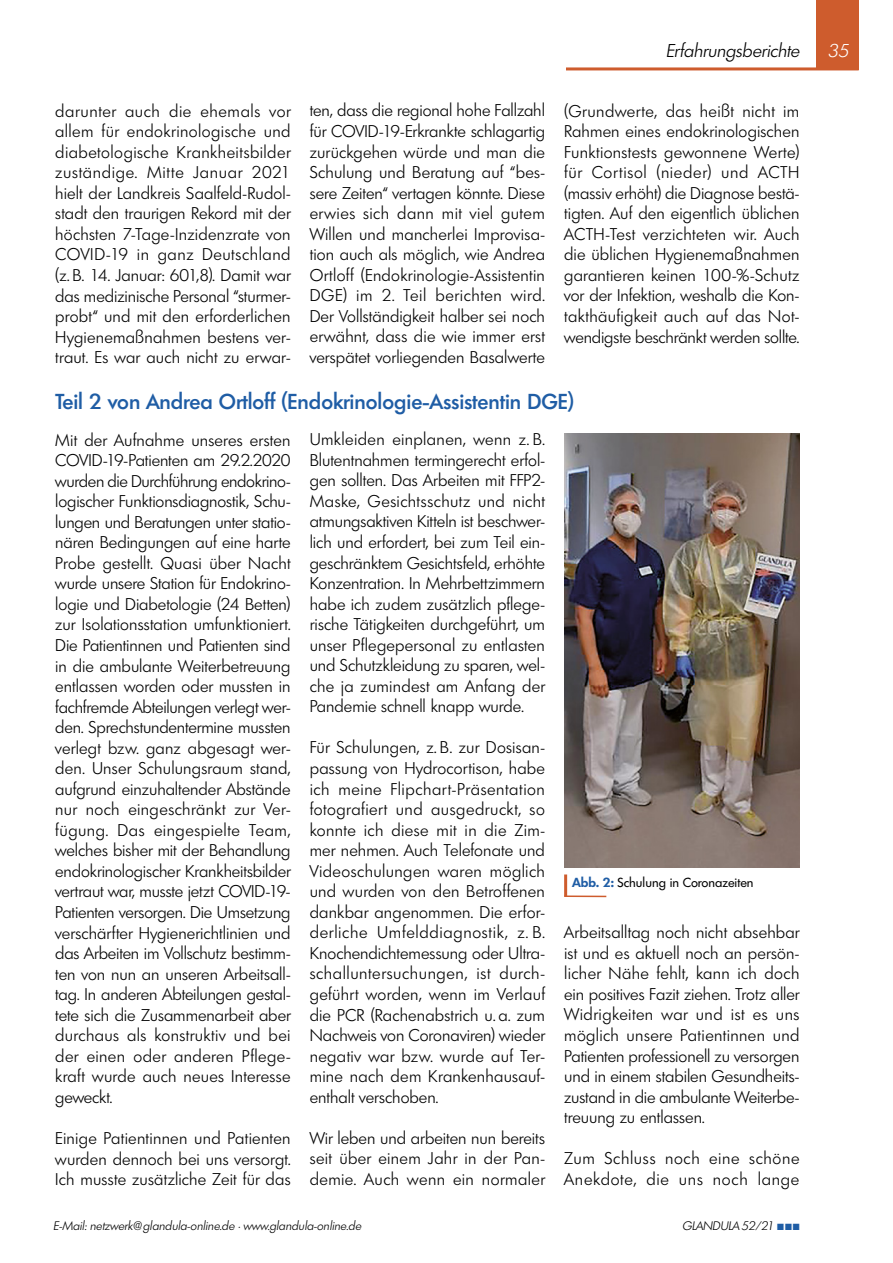
<style>
.page{position:relative;width:893px;height:1263px;background:#fff}
.page>*{position:absolute;margin:0;border:0;box-sizing:border-box;transform-origin:0 0}
.t1{font:500 21px "Limerick";color:#1f5da5}
.t2{font:italic 300 18px "Limerick";letter-spacing:-.005em;color:#000}
.t3{font:italic 300 18px "Limerick";color:#fff}
.t4{font:300 16.5px/20.5px "Limerick";letter-spacing:.01em;color:#000;text-align:justify}
.t5{font:300 16.5px/20.5px "Limerick";letter-spacing:.04em;color:#000}
.t6{font:12.75px "Limerick";color:#000}
.t7{font:italic 300 12px "Limerick";color:#000}
.s1{font-weight:600;color:#1f5da5}
.s2{color:#1f5da5}
</style>
<div class="page">
<div style="left:816px;top:0;width:43px;height:69px;background:#ce5c2d"></div>
<hr style="left:566px;top:67px;width:293px;height:3px;background:#ce5c2d">
<hr style="left:564px;top:874px;width:3px;height:22px;background:#ce5c2d">
<hr style="left:564px;top:895px;width:42px;height:2px;background:#ce5c2d">
<img style="left:564px;top:434px;width:235px;height:433px">
<p class="t2" style="left:666px;top:39px;width:135px">Erfahrungsberichte</p>
<p class="t3" style="left:827px;top:39px;width:23px">35</p>
<p class="t4" style="left:55px;top:101px;width:237px">darunter auch die ehemals vor allem für endokrinologische und diabetologische Krankheitsbilder zuständige. Mitte Januar 2021 hielt der Landkreis Saalfeld-Rudol&shy;stadt den traurigen Rekord mit der höchsten 7-Tage-Inzidenzrate von COVID-19 in ganz Deutschland (z. B. 14. Januar: 601,8). Damit war das medizinische Personal “sturmer&shy;probt“ und mit den erforderlichen Hygienemaßnahmen bestens ver&shy;traut. Es war auch nicht zu erwar-</p>
<p class="t4" style="left:564px;top:100px;width:237px">(Grundwerte, das heißt nicht im Rahmen eines endokrinologischen Funktionstests gewonnene Werte) für Cortisol (nieder) und ACTH (massiv erhöht) die Diagnose bestä&shy;tigten. Auf den eigentlich üblichen ACTH-Test verzichteten wir. Auch die üblichen Hygienemaßnahmen garantieren keinen 100-%-Schutz vor der Infektion, weshalb die Kon&shy;takthäufigkeit auch auf das Not&shy;wendigste beschränkt werden sollte.</p>
<p class="t4" style="left:310px;top:100px;width:237px">ten, dass die regional hohe Fallzahl für COVID-19-Erkrankte schlagartig zurückgehen würde und man die Schulung und Beratung auf “bes&shy;sere Zeiten“ vertagen könnte. Diese erwies sich dann mit viel gutem Willen und mancherlei Improvisa&shy;tion auch als möglich, wie Andrea Ortloff (Endokrinologie-Assistentin DGE) im 2. Teil berichten wird.<br>Der Vollständigkeit halber sei noch erwähnt, dass die wie immer erst verspätet vorliegenden Basalwerte</p>
<p class="t1" style="left:55px;top:388px;width:520px">Teil 2 von Andrea Ortloff (Endokrinologie-Assistentin DGE)</p>
<p class="t4" style="left:55px;top:429px;width:237px">Mit der Aufnahme unseres ersten COVID-19-Patienten am 29.2.2020 wurden die Durchführung endokrino&shy;logischer Funktionsdiagnostik, Schu&shy;lungen und Beratungen unter statio&shy;nären Bedingungen auf eine harte Probe gestellt. Quasi über Nacht wurde unsere Station für Endokrino&shy;logie und Diabetologie (24 Betten) zur Isolationsstation umfunktioniert.<br>Die Patientinnen und Patienten sind in die ambulante Weiterbetreuung entlassen worden oder mussten in fachfremde Abteilungen verlegt wer&shy;den. Sprechstundentermine mussten verlegt bzw. ganz abgesagt wer&shy;den. Unser Schulungsraum stand, aufgrund einzuhaltender Abstände nur noch eingeschränkt zur Ver&shy;fügung. Das eingespielte Team, welches bisher mit der Behandlung endokrinologischer Krankheitsbilder vertraut war, musste jetzt COVID-19- Patienten versorgen. Die Umsetzung verschärfter Hygienerichtlinien und das Arbeiten im Vollschutz bestimm&shy;ten von nun an unseren Arbeitsall&shy;tag. In anderen Abteilungen gestal&shy;tete sich die Zusammenarbeit aber durchaus als konstruktiv und bei der einen oder anderen Pflege&shy;kraft wurde auch neues Interesse geweckt.</p>
<p class="t4" style="left:55px;top:1128px;width:237px">Einige Patientinnen und Patienten wurden dennoch bei uns versorgt.<br>Ich musste zusätzliche Zeit für das</p>
<p class="t4" style="left:310px;top:429px;width:237px">Umkleiden einplanen, wenn z. B.<br>Blutentnahmen termingerecht erfol&shy;gen sollten. Das Arbeiten mit FFP2- Maske, Gesichtsschutz und nicht atmungsaktiven Kitteln ist beschwer&shy;lich und erfordert, bei zum Teil ein&shy;geschränktem Gesichtsfeld, erhöhte Konzentration. In Mehrbettzimmern habe ich zudem zusätzlich pflege&shy;rische Tätigkeiten durchgeführt, um unser Pflegepersonal zu entlasten und Schutzkleidung zu sparen, wel&shy;che ja zumindest am Anfang der Pandemie schnell knapp wurde.</p>
<p class="t4" style="left:310px;top:737px;width:237px">Für Schulungen, z. B. zur Dosisan&shy;passung von Hydrocortison, habe ich meine Flipchart-Präsentation fotografiert und ausgedruckt, so konnte ich diese mit in die Zim&shy;mer nehmen. Auch Telefonate und Videoschulungen waren möglich und wurden von den Betroffenen dankbar angenommen. Die erfor&shy;derliche Umfelddiagnostik, z. B.<br>Knochendichtemessung oder Ultra&shy;schalluntersuchungen, ist durch&shy;geführt worden, wenn im Verlauf die PCR (Rachenabstrich u. a. zum Nachweis von Coronaviren) wieder negativ war bzw. wurde auf Ter&shy;mine nach dem Krankenhausauf&shy;enthalt verschoben.</p>
<p class="t4" style="left:310px;top:1128px;width:237px">Wir leben und arbeiten nun bereits seit über einem Jahr in der Pan&shy;demie. Auch wenn ein normaler</p>
<p class="t6" style="left:573px;top:874px;width:182px"><span class="s1">Abb. 2:</span> Schulung in Coronazeiten</p>
<p class="t4" style="left:564px;top:922px;width:237px">Arbeitsalltag noch nicht absehbar ist und es aktuell noch an persön&shy;licher Nähe fehlt, kann ich doch ein positives Fazit ziehen. Trotz aller Widrigkeiten war und ist es uns möglich unsere Patientinnen und Patienten professionell zu versorgen und in einem stabilen Gesundheits&shy;zustand in die ambulante Weiterbe&shy;treuung zu entlassen.</p>
<p class="t5" style="left:564px;top:1148px;width:237px">Zum Schluss noch eine schöne<br>Anekdote, die uns noch lange</p>
<p class="t7" style="left:53px;top:1218px;width:310px">E-Mail: netzwerk@glandula-online.de · www.glandula-online.de</p>
<p class="t7" style="left:682px;top:1218px;width:119px">GLANDULA 52/21 <span class="s2">■■■</span></p>
</div>
